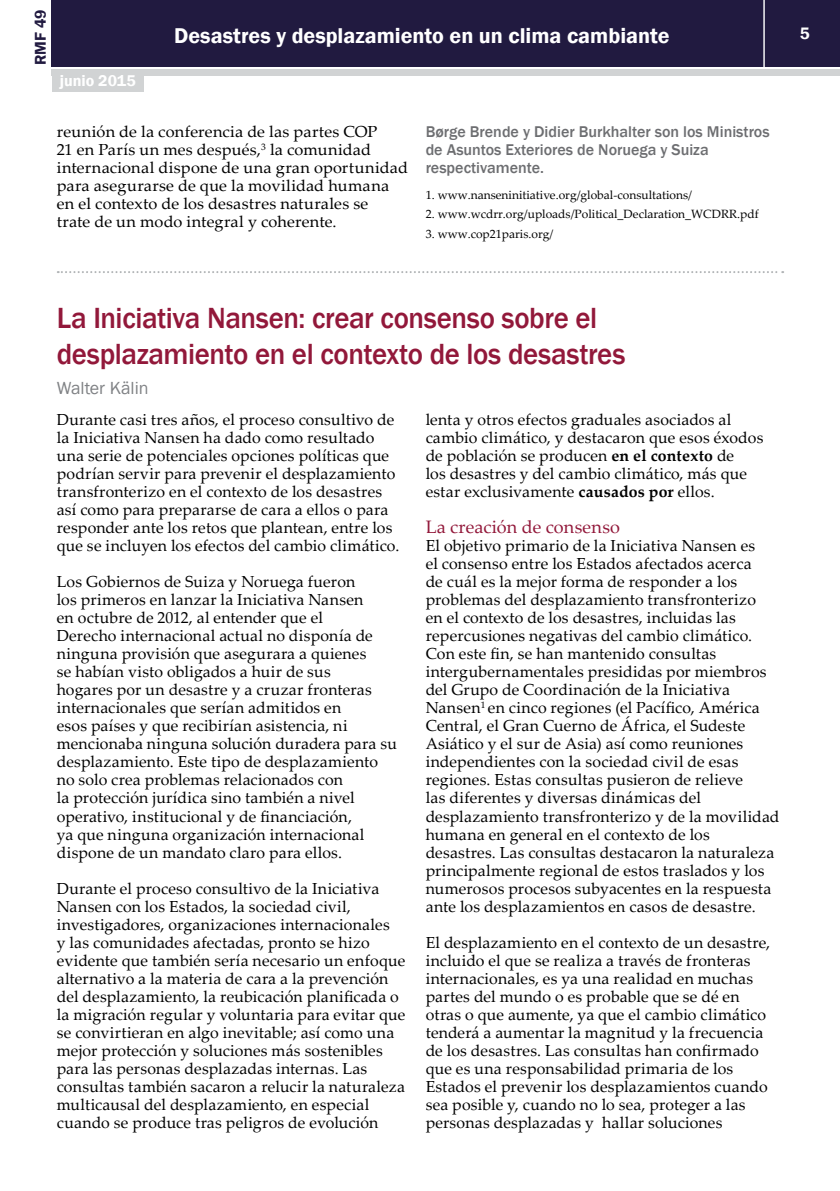
<style>
.page{position:relative;width:840px;height:1191px;background:#fff}
.page>*{position:absolute;margin:0;border:0;box-sizing:border-box;transform-origin:0 0}
.t1{font:500 30px/36px "Franklin Gothic";letter-spacing:-.015em;color:#92183a;scale:.96 1}
.t2{font:600 22px "Franklin Gothic";color:#fff}
.t3{font:18px "Palatino Linotype";letter-spacing:.01em;color:#92183a}
.t4{font:18px "Franklin Gothic";color:#808285}
.t5{font:600 17px "Franklin Gothic";color:#fff}
.t6{font:16px/18px "Palatino Linotype";letter-spacing:.01em;color:#000}
.t7{font:500 16px/18px "Franklin Gothic";color:#6d6e71}
.t8{font:600 16px "Franklin Gothic";color:#fff}
.t9{font:600 16px "Franklin Gothic";color:#211a40}
.t10{font:12px "Palatino Linotype";color:#000}
.s1{font-weight:700}
</style>
<div class="page">
<div style="left:52px;top:0;width:787px;height:66px;background:#211a40"></div>
<div style="left:52px;top:69px;width:787px;height:6px;background:#d1d3d4"></div>
<hr style="left:763px;top:0;width:1px;height:68px;background:#fff">
<div style="left:52px;top:74px;width:91px;height:18px;background:#d1d3d4"></div>
<svg style="left:58px;top:271px;width:724px;height:2px"></svg>
<p class="t9" style="left:31px;top:65px;width:57px;rotate:-90deg">RMF 49</p>
<h2 class="t2" style="left:174px;top:22px;width:496px">Desastres y desplazamiento en un clima cambiante</h2>
<p class="t5" style="left:799px;top:23px;width:11px">5</p>
<p class="t8" style="left:60px;top:71px;width:77px">junio 2015</p>
<p class="t6" style="left:57px;top:122px;width:352px">reunión de la conferencia de las partes COP<br>21 en París un mes después,<sup>3</sup> la comunidad internacional dispone de una gran oportunidad para asegurarse de que la movilidad humana en el contexto de los desastres naturales se<br>trate de un modo integral y coherente.</p>
<p class="t7" style="left:425px;top:123px;width:345px">Børge Brende y Didier Burkhalter son los Ministros de Asuntos Exteriores de Noruega y Suiza respectivamente.</p>
<p class="t10" style="left:425px;top:186px;width:268px">1. www.nanseninitiative.org/global-consultations/</p>
<p class="t10" style="left:425px;top:206px;width:334px">2. www.wcdrr.org/uploads/Political_Declaration_WCDRR.pdf</p>
<p class="t10" style="left:425px;top:225px;width:129px">3. www.cop21paris.org/</p>
<h1 class="t1" style="left:57px;top:301px;width:593px">La Iniciativa Nansen: crear consenso sobre el desplazamiento en el contexto de los desastres</h1>
<p class="t4" style="left:57px;top:376px;width:93px">Walter Kälin</p>
<p class="t6" style="left:57px;top:410px;width:344px">Durante casi tres años, el proceso consultivo de la Iniciativa Nansen ha dado como resultado una serie de potenciales opciones políticas que podrían servir para prevenir el desplazamiento transfronterizo en el contexto de los desastres así como para prepararse de cara a ellos o para responder ante los retos que plantean, entre los que se incluyen los efectos del cambio climático.</p>
<p class="t6" style="left:57px;top:572px;width:341px">Los Gobiernos de Suiza y Noruega fueron<br>los primeros en lanzar la Iniciativa Nansen<br>en octubre de 2012, al entender que el<br>Derecho internacional actual no disponía de ninguna provisión que asegurara a quienes<br>se habían visto obligados a huir de sus<br>hogares por un desastre y a cruzar fronteras internacionales que serían admitidos en<br>esos países y que recibirían asistencia, ni mencionaba ninguna solución duradera para su desplazamiento. Este tipo de desplazamiento no solo crea problemas relacionados con<br>la protección jurídica sino también a nivel operativo, institucional y de financiación,<br>ya que ninguna organización internacional dispone de un mandato claro para ellos.</p>
<p class="t6" style="left:57px;top:878px;width:350px">Durante el proceso consultivo de la Iniciativa Nansen con los Estados, la sociedad civil, investigadores, organizaciones internacionales<br>y las comunidades afectadas, pronto se hizo evidente que también sería necesario un enfoque alternativo a la materia de cara a la prevención del desplazamiento, la reubicación planificada o la migración regular y voluntaria para evitar que se convirtieran en algo inevitable; así como una mejor protección y soluciones más sostenibles para las personas desplazadas internas. Las consultas también sacaron a relucir la naturaleza multicausal del desplazamiento, en especial cuando se produce tras peligros de evolución</p>
<p class="t6" style="left:425px;top:410px;width:339px">lenta y otros efectos graduales asociados al cambio climático, y destacaron que esos éxodos de población se producen <span class="s1">en el contexto</span> de<br>los desastres y del cambio climático, más que estar exclusivamente <span class="s1">causados por</span> ellos.</p>
<p class="t3" style="left:425px;top:514px;width:196px">La creación de consenso</p>
<p class="t6" style="left:425px;top:536px;width:355px">El objetivo primario de la Iniciativa Nansen es<br>el consenso entre los Estados afectados acerca<br>de cuál es la mejor forma de responder a los problemas del desplazamiento transfronterizo<br>en el contexto de los desastres, incluidas las repercusiones negativas del cambio climático.<br>Con este fin, se han mantenido consultas intergubernamentales presididas por miembros del Grupo de Coordinación de la Iniciativa Nansen<sup>1</sup> en cinco regiones (el Pacífico, América Central, el Gran Cuerno de África, el Sudeste Asiático y el sur de Asia) así como reuniones independientes con la sociedad civil de esas regiones. Estas consultas pusieron de relieve<br>las diferentes y diversas dinámicas del desplazamiento transfronterizo y de la movilidad humana en general en el contexto de los desastres. Las consultas destacaron la naturaleza principalmente regional de estos traslados y los numerosos procesos subyacentes en la respuesta ante los desplazamientos en casos de desastre.</p>
<p class="t6" style="left:425px;top:932px;width:346px">El desplazamiento en el contexto de un desastre, incluido el que se realiza a través de fronteras internacionales, es ya una realidad en muchas partes del mundo o es probable que se dé en otras o que aumente, ya que el cambio climático tenderá a aumentar la magnitud y la frecuencia de los desastres. Las consultas han confirmado que es una responsabilidad primaria de los Estados el prevenir los desplazamientos cuando sea posible y, cuando no lo sea, proteger a las personas desplazadas y hallar soluciones</p>
</div>
